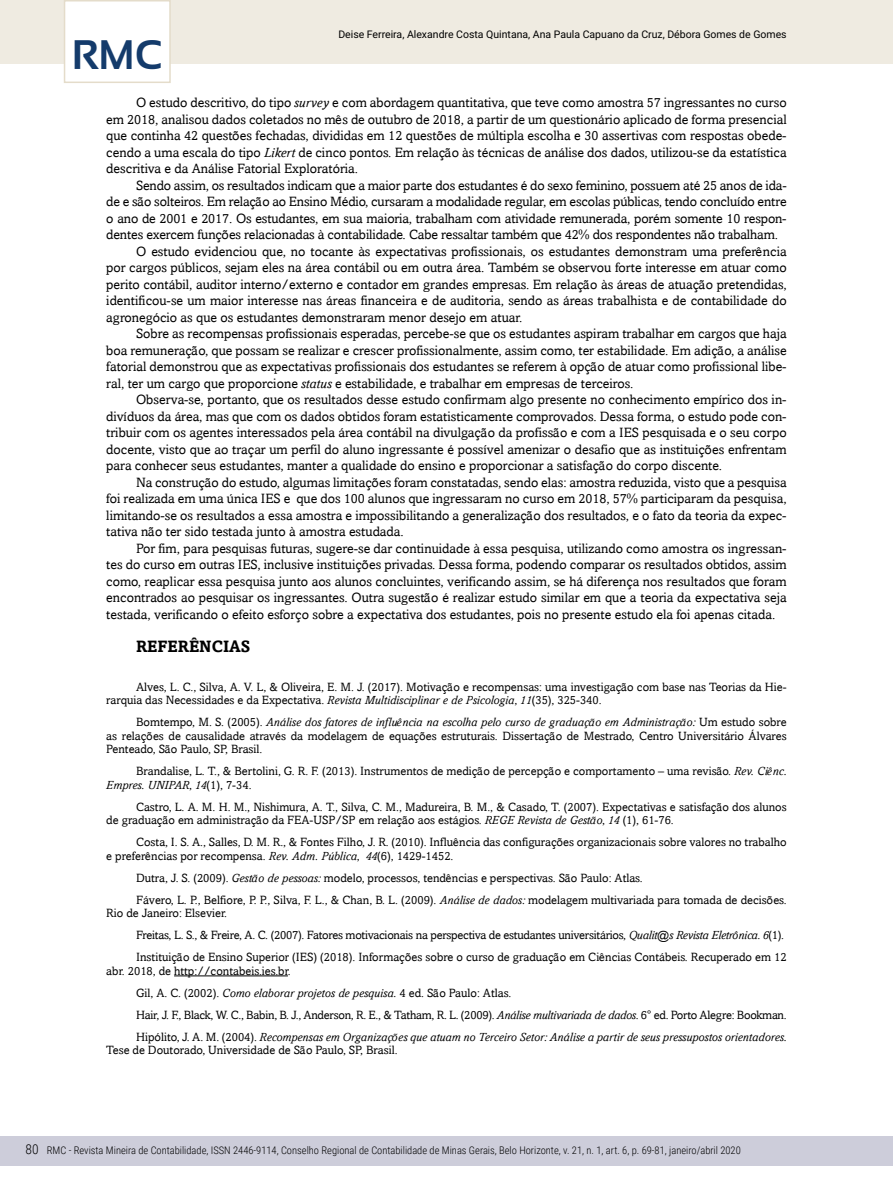
<style>
.page{position:relative;width:893px;height:1191px;background:#fff}
.page>*{position:absolute;margin:0;border:0;box-sizing:border-box;transform-origin:0 0}
.t1{font:700 41.25px "Sansation";color:#143b6b}
.t2{font:700 16.5px "Amasis";color:#000}
.t3{font:13.5px/16.5px "Amasis";color:#000;text-align:justify}
.t4{font:300 13.5px "Roboto Condensed";color:#000}
.t5{font:12px/13.5px "Amasis";color:#000}
.t6{font:300 10.5px "Roboto Condensed";color:#000}
.t7{font:10.5px "Roboto";color:#000}
.s1{font-style:italic}
</style>
<div class="page">
<div style="left:0;top:1135px;width:893px;height:30px;background:#cdcdda"></div>
<div style="left:0;top:0;width:893px;height:64px;background:#efebe1"></div>
<div style="left:64px;top:0;width:107px;height:83px;background:#fff;border:2px solid #e4dcca"></div>
<hr style="left:174px;top:975px;width:114px;height:1px;background:#000">
<p class="t7" style="left:338px;top:27px;width:450px">Deise Ferreira, Alexandre Costa Quintana, Ana Paula Capuano da Cruz, Débora Gomes de Gomes</p>
<h1 class="t1" style="left:72px;top:32px;width:92px">RMC</h1>
<p class="t3" style="left:106px;top:94px;width:682px;text-indent:30px">O estudo descritivo, do tipo <span class="s1">survey</span> e com abordagem quantitativa, que teve como amostra 57 ingressantes no curso em 2018, analisou dados coletados no mês de outubro de 2018, a partir de um questionário aplicado de forma presencial que continha 42 questões fechadas, divididas em 12 questões de múltipla escolha e 30 assertivas com respostas obede&shy;cendo a uma escala do tipo <span class="s1">Likert</span> de cinco pontos. Em relação às técnicas de análise dos dados, utilizou-se da estatística descritiva e da Análise Fatorial Exploratória.</p>
<p class="t3" style="left:136px;top:177px;width:652px">Sendo assim, os resultados indicam que a maior parte dos estudantes é do sexo feminino, possuem até 25 anos de ida-</p>
<p class="t3" style="left:106px;top:193px;width:682px">de e são solteiros. Em relação ao Ensino Médio, cursaram a modalidade regular, em escolas públicas, tendo concluído entre</p>
<p class="t3" style="left:106px;top:210px;width:682px">o ano de 2001 e 2017. Os estudantes, em sua maioria, trabalham com atividade remunerada, porém somente 10 respon-</p>
<p class="t3" style="left:106px;top:226px;width:673px">dentes exercem funções relacionadas à contabilidade. Cabe ressaltar também que 42% dos respondentes não trabalham.</p>
<p class="t3" style="left:136px;top:243px;width:652px">O estudo evidenciou que, no tocante às expectativas profissionais, os estudantes demonstram uma preferência</p>
<p class="t3" style="left:106px;top:259px;width:682px">por cargos públicos, sejam eles na área contábil ou em outra área. Também se observou forte interesse em atuar como</p>
<p class="t3" style="left:106px;top:276px;width:682px">perito contábil, auditor interno/externo e contador em grandes empresas. Em relação às áreas de atuação pretendidas,</p>
<p class="t3" style="left:106px;top:292px;width:682px">identificou-se um maior interesse nas áreas financeira e de auditoria, sendo as áreas trabalhista e de contabilidade do</p>
<p class="t3" style="left:106px;top:309px;width:417px">agronegócio as que os estudantes demonstraram menor desejo em atuar.</p>
<p class="t3" style="left:136px;top:325px;width:652px">Sobre as recompensas profissionais esperadas, percebe-se que os estudantes aspiram trabalhar em cargos que haja</p>
<p class="t3" style="left:106px;top:342px;width:682px">boa remuneração, que possam se realizar e crescer profissionalmente, assim como, ter estabilidade. Em adição, a análise</p>
<p class="t3" style="left:106px;top:358px;width:682px">fatorial demonstrou que as expectativas profissionais dos estudantes se referem à opção de atuar como profissional libe-</p>
<p class="t3" style="left:106px;top:375px;width:528px">ral, ter um cargo que proporcione <span class="s1">status</span> e estabilidade, e trabalhar em empresas de terceiros.</p>
<p class="t3" style="left:136px;top:391px;width:652px">Observa-se, portanto, que os resultados desse estudo confirmam algo presente no conhecimento empírico dos in-</p>
<p class="t3" style="left:106px;top:408px;width:682px">divíduos da área, mas que com os dados obtidos foram estatisticamente comprovados. Dessa forma, o estudo pode con-</p>
<p class="t3" style="left:106px;top:424px;width:682px">tribuir com os agentes interessados pela área contábil na divulgação da profissão e com a IES pesquisada e o seu corpo</p>
<p class="t3" style="left:106px;top:441px;width:682px">docente, visto que ao traçar um perfil do aluno ingressante é possível amenizar o desafio que as instituições enfrentam</p>
<p class="t3" style="left:106px;top:457px;width:617px">para conhecer seus estudantes, manter a qualidade do ensino e proporcionar a satisfação do corpo discente.</p>
<p class="t3" style="left:136px;top:474px;width:652px">Na construção do estudo, algumas limitações foram constatadas, sendo elas: amostra reduzida, visto que a pesquisa</p>
<p class="t3" style="left:106px;top:490px;width:682px">foi realizada em uma única IES e que dos 100 alunos que ingressaram no curso em 2018, 57% participaram da pesquisa,</p>
<p class="t3" style="left:106px;top:507px;width:682px">limitando-se os resultados a essa amostra e impossibilitando a generalização dos resultados, e o fato da teoria da expec-</p>
<p class="t3" style="left:106px;top:523px;width:299px">tativa não ter sido testada junto à amostra estudada.</p>
<p class="t3" style="left:136px;top:540px;width:652px">Por fim, para pesquisas futuras, sugere-se dar continuidade à essa pesquisa, utilizando como amostra os ingressan-</p>
<p class="t3" style="left:106px;top:556px;width:682px">tes do curso em outras IES, inclusive instituições privadas. Dessa forma, podendo comparar os resultados obtidos, assim</p>
<p class="t3" style="left:106px;top:573px;width:682px">como, reaplicar essa pesquisa junto aos alunos concluintes, verificando assim, se há diferença nos resultados que foram</p>
<p class="t3" style="left:106px;top:589px;width:682px">encontrados ao pesquisar os ingressantes. Outra sugestão é realizar estudo similar em que a teoria da expectativa seja</p>
<p class="t3" style="left:106px;top:606px;width:670px">testada, verificando o efeito esforço sobre a expectativa dos estudantes, pois no presente estudo ela foi apenas citada.</p>
<p class="t2" style="left:136px;top:636px;width:116px">REFERÊNCIAS</p>
<p class="t5" style="left:106px;top:679px;width:682px;text-indent:30px">Alves, L. C., Silva, A. V. L, &amp; Oliveira, E. M. J. (2017). Motivação e recompensas: uma investigação com base nas Teorias da Hie&shy;rarquia das Necessidades e da Expectativa. <span class="s1">Revista Multidisciplinar e de Psicologia</span>, <span class="s1">11</span>(35), 325-340.</p>
<p class="t5" style="left:106px;top:715px;width:682px;text-align:justify;text-indent:30px">Bomtempo, M. S. (2005). <span class="s1">Análise dos fatores de influência na escolha pelo curso de graduação em Administração:</span> Um estudo sobre as relações de causalidade através da modelagem de equações estruturais. Dissertação de Mestrado, Centro Universitário Álvares Penteado, São Paulo, SP, Brasil.</p>
<p class="t5" style="left:106px;top:764px;width:682px;text-indent:30px">Brandalise, L. T., &amp; Bertolini, G. R. F. (2013). Instrumentos de medição de percepção e comportamento – uma revisão. <span class="s1">Rev. Ciênc.<br>Empres. UNIPAR</span>, <span class="s1">14</span>(1), 7-34.</p>
<p class="t5" style="left:106px;top:799px;width:682px;text-indent:30px">Castro, L. A. M. H. M., Nishimura, A. T., Silva, C. M., Madureira, B. M., &amp; Casado, T. (2007). Expectativas e satisfação dos alunos de graduação em administração da FEA-USP/SP em relação aos estágios. <span class="s1">REGE Revista de Gestão</span>, <span class="s1">14</span> (1), 61-76.</p>
<p class="t5" style="left:106px;top:835px;width:682px;text-indent:30px">Costa, I. S. A., Salles, D. M. R., &amp; Fontes Filho, J. R. (2010). Influência das configurações organizacionais sobre valores no trabalho e preferências por recompensa. <span class="s1">Rev. Adm. Pública</span>, <span class="s1">44</span>(6), 1429-1452.</p>
<p class="t5" style="left:136px;top:866px;width:652px;line-height:22px">Dutra, J. S. (2009). <span class="s1">Gestão de pessoas:</span> modelo, processos, tendências e perspectivas. São Paulo: Atlas.<br>Fávero, L. P., Belfiore, P. P., Silva, F. L., &amp; Chan, B. L. (2009). <span class="s1">Análise de dados:</span> modelagem multivariada para tomada de decisões.</p>
<p class="t5" style="left:136px;top:902px;width:652px;line-height:22px;text-indent:-30px">Rio de Janeiro: Elsevier.<br>Freitas, L. S., &amp; Freire, A. C. (2007). Fatores motivacionais na perspectiva de estudantes universitários, <span class="s1">Qualit@s Revista Eletrônica</span>. <span class="s1">6</span>(1).<br>Instituição de Ensino Superior (IES) (2018). Informações sobre o curso de graduação em Ciências Contábeis. Recuperado em 12</p>
<p class="t5" style="left:136px;top:959px;width:652px;line-height:22px;text-indent:-30px">abr. 2018, de http://contabeis.ies.br.<br>Gil, A. C. (2002). <span class="s1">Como elaborar projetos de pesquisa.</span> 4 ed. São Paulo: Atlas.<br>Hair, J. F., Black, W. C., Babin, B. J., Anderson, R. E., &amp; Tatham, R. L. (2009). <span class="s1">Análise multivariada de dados</span>. 6° ed. Porto Alegre: Bookman.<br>Hipólito, J. A. M. (2004). <span class="s1">Recompensas em Organizações que atuam no Terceiro Setor: Análise a partir de seus pressupostos orientadores.</span></p>
<p class="t5" style="left:106px;top:1043px;width:293px">Tese de Doutorado, Universidade de São Paulo, SP, Brasil.</p>
<p class="t4" style="left:26px;top:1140px;width:15px">80</p>
<p class="t6" style="left:47px;top:1143px;width:695px">RMC - Revista Mineira de Contabilidade, ISSN 2446-9114, Conselho Regional de Contabilidade de Minas Gerais, Belo Horizonte, v. 21, n. 1, art. 6, p. 69-81, janeiro/abril 2020</p>
</div>
